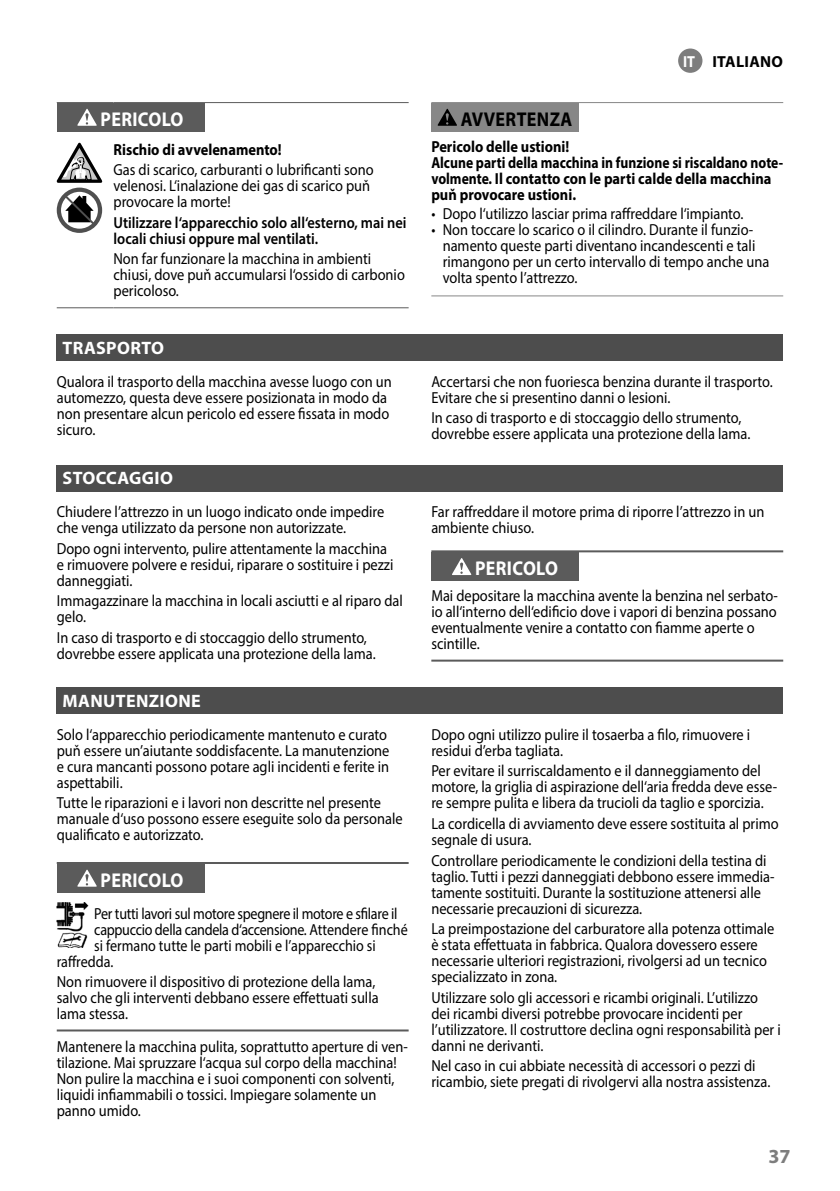
<style>
.page{position:relative;width:840px;height:1191px;background:#fff}
.page>*{position:absolute;margin:0;border:0;box-sizing:border-box;transform-origin:0 0}
.t1{font:700 20px "Myriad Pro";letter-spacing:.02em;color:#fff;scale:.9 1}
.t2{font:700 20px "Myriad Pro";letter-spacing:.02em;color:#000;scale:.9 1}
.t3{font:700 20px "Myriad Pro";color:#7d7d7d}
.t4{font:700 18px "Myriad Pro";letter-spacing:.02em;color:#fff}
.t5{font:16px/16px "Myriad Pro";color:#000;scale:.9 1}
.t6{font:700 16px/16px "Myriad Pro";color:#000;scale:.9 1}
.t7{font:16px "Myriad Pro";letter-spacing:-.02em;color:#000;scale:.88 1}
.t8{font:600 16px/16px "Myriad Pro";color:#000;scale:.9 1}
.t9{font:16px "Myriad Pro";color:#000;scale:.88 1}
.t10{font:700 16px "Myriad Pro";letter-spacing:.02em;color:#000}
.s1{color:#fff}
</style>
<div class="page">
<hr style="left:57px;top:102px;width:56px;height:1px;background:#5b5b5b">
<hr style="left:113px;top:102px;width:295px;height:1px;background:#5b5b5b">
<hr style="left:57px;top:307px;width:56px;height:1px;background:#5b5b5b">
<hr style="left:113px;top:307px;width:295px;height:1px;background:#5b5b5b">
<div style="left:57px;top:103px;width:147px;height:28px;background:#5b5b5b"></div>
<svg style="left:77px;top:109px;width:20px;height:17px"></svg>
<svg style="left:56px;top:143px;width:46px;height:40px"></svg>
<div style="left:57px;top:188px;width:45px;height:45px;background:#4f4f4f;border-radius:50%"></div>
<svg style="left:61px;top:192px;width:37px;height:37px"></svg>
<svg style="left:62px;top:193px;width:35px;height:35px"></svg>
<hr style="left:431px;top:102px;width:351px;height:1px;background:#878787">
<hr style="left:431px;top:295px;width:351px;height:1px;background:#878787">
<div style="left:431px;top:103px;width:147px;height:28px;background:#878787"></div>
<svg style="left:437px;top:109px;width:20px;height:17px"></svg>
<div style="left:57px;top:334px;width:725px;height:27px;background:#4d4d4d"></div>
<div style="left:57px;top:465px;width:725px;height:26px;background:#4d4d4d"></div>
<hr style="left:431px;top:550px;width:351px;height:2px;background:#5b5b5b">
<hr style="left:431px;top:659px;width:351px;height:2px;background:#5b5b5b">
<div style="left:431px;top:552px;width:147px;height:29px;background:#5b5b5b"></div>
<svg style="left:452px;top:558px;width:19px;height:17px"></svg>
<div style="left:57px;top:687px;width:725px;height:27px;background:#4d4d4d"></div>
<hr style="left:57px;top:862px;width:351px;height:2px;background:#5b5b5b">
<hr style="left:57px;top:1029px;width:351px;height:2px;background:#5b5b5b">
<div style="left:57px;top:864px;width:147px;height:28px;background:#5b5b5b"></div>
<svg style="left:77px;top:869px;width:20px;height:17px"></svg>
<img style="left:57px;top:902px;width:32px;height:45px">
<div style="left:677px;top:49px;width:25px;height:24px;background:#7d7d7d;border-radius:50%"></div>
<p class="t1" style="left:100px;top:106px;width:94px">PERICOLO</p>
<p class="t6" style="left:113px;top:141px;width:188px">Rischio di avvelenamento!</p>
<p class="t5" style="left:113px;top:162px;width:290px">Gas di scarico, carburanti o lubrificanti sono velenosi. L‘inalazione dei gas di scarico puň provocare la morte!</p>
<p class="t8" style="left:113px;top:214px;width:327px">Utilizzare l‘apparecchio solo all‘esterno, mai nei locali chiusi oppure mal ventilati.</p>
<p class="t5" style="left:113px;top:251px;width:325px">Non far funzionare la macchina in ambienti chiusi, dove puň accumularsi l‘ossido di carbonio pericoloso.</p>
<p class="t10" style="left:682px;top:51px;width:101px"><span class="s1">IT</span> ITALIANO</p>
<p class="t2" style="left:460px;top:106px;width:125px">AVVERTENZA</p>
<p class="t6" style="left:431px;top:138px;width:392px">Pericolo delle ustioni!<br>Alcune parti della macchina in funzione si riscaldano note&shy;volmente. Il contatto con le parti calde della macchina puň provocare ustioni.</p>
<p class="t5" style="left:431px;top:205px;width:348px">• Dopo l‘utilizzo lasciar prima raffreddare l‘impianto.</p>
<p class="t5" style="left:442px;top:221px;width:364px;text-indent:-11px">• Non toccare lo scarico o il cilindro. Durante il funzio&shy;namento queste parti diventano incandescenti e tali rimangono per un certo intervallo di tempo anche una volta spento l’attrezzo.</p>
<p class="t4" style="left:63px;top:336px;width:103px">TRASPORTO</p>
<p class="t5" style="left:57px;top:373px;width:373px">Qualora il trasporto della macchina avesse luogo con un automezzo, questa deve essere posizionata in modo da non presentare alcun pericolo ed essere fissata in modo sicuro.</p>
<p class="t5" style="left:431px;top:373px;width:380px">Accertarsi che non fuoriesca benzina durante il trasporto.<br>Evitare che si presentino danni o lesioni.</p>
<p class="t5" style="left:431px;top:409px;width:356px">In caso di trasporto e di stoccaggio dello strumento, dovrebbe essere applicata una protezione della lama.</p>
<p class="t4" style="left:63px;top:466px;width:112px">STOCCAGGIO</p>
<p class="t5" style="left:57px;top:504px;width:365px">Chiudere l’attrezzo in un luogo indicato onde impedire che venga utilizzato da persone non autorizzate.</p>
<p class="t5" style="left:57px;top:540px;width:375px">Dopo ogni intervento, pulire attentamente la macchina e rimuovere polvere e residui, riparare o sostituire i pezzi danneggiati.</p>
<p class="t5" style="left:57px;top:593px;width:386px">Immagazzinare la macchina in locali asciutti e al riparo dal gelo.</p>
<p class="t5" style="left:57px;top:629px;width:356px">In caso di trasporto e di stoccaggio dello strumento, dovrebbe essere applicata una protezione della lama.</p>
<p class="t4" style="left:63px;top:689px;width:139px">MANUTENZIONE</p>
<p class="t5" style="left:57px;top:726px;width:371px">Solo l‘apparecchio periodicamente mantenuto e curato puň essere un’aiutante soddisfacente. La manutenzione e cura mancanti possono potare agli incidenti e ferite in aspettabili.</p>
<p class="t5" style="left:57px;top:795px;width:385px">Tutte le riparazioni e i lavori non descritte nel presente manuale d‘uso possono essere eseguite solo da personale qualificato e autorizzato.</p>
<p class="t1" style="left:100px;top:867px;width:94px">PERICOLO</p>
<p class="t7" style="left:94px;top:903px;width:346px">Per tutti lavori sul motore spegnere il motore e sfilare il</p>
<p class="t7" style="left:94px;top:919px;width:357px">cappuccio della candela d‘accensione. Attendere finché</p>
<p class="t9" style="left:94px;top:935px;width:321px">si fermano tutte le parti mobili e l’apparecchio si</p>
<p class="t9" style="left:57px;top:951px;width:66px">raffredda.</p>
<p class="t5" style="left:57px;top:973px;width:359px">Non rimuovere il dispositivo di protezione della lama, salvo che gli interventi debbano essere effettuati sulla lama stessa.</p>
<p class="t5" style="left:57px;top:1038px;width:391px">Mantenere la macchina pulita, soprattutto aperture di ven&shy;tilazione. Mai spruzzare l‘acqua sul corpo della macchina!<br>Non pulire la macchina e i suoi componenti con solventi, liquidi infiammabili o tossici. Impiegare solamente un panno umido.</p>
<p class="t5" style="left:431px;top:504px;width:371px">Far raffreddare il motore prima di riporre l’attrezzo in un ambiente chiuso.</p>
<p class="t1" style="left:475px;top:555px;width:94px">PERICOLO</p>
<p class="t5" style="left:431px;top:587px;width:386px">Mai depositare la macchina avente la benzina nel serbato&shy;io all‘interno dell‘edificio dove i vapori di benzina possano eventualmente venire a contatto con fiamme aperte o scintille.</p>
<p class="t5" style="left:431px;top:726px;width:355px">Dopo ogni utilizzo pulire il tosaerba a filo, rimuovere i residui d’erba tagliata.</p>
<p class="t5" style="left:431px;top:763px;width:385px">Per evitare il surriscaldamento e il danneggiamento del motore, la griglia di aspirazione dell‘aria fredda deve esse&shy;re sempre pulita e libera da trucioli da taglio e sporcizia.</p>
<p class="t5" style="left:431px;top:815px;width:387px">La cordicella di avviamento deve essere sostituita al primo segnale di usura.</p>
<p class="t5" style="left:431px;top:852px;width:383px">Controllare periodicamente le condizioni della testina di taglio. Tutti i pezzi danneggiati debbono essere immedia&shy;tamente sostituiti. Durante la sostituzione attenersi alle necessarie precauzioni di sicurezza.</p>
<p class="t5" style="left:431px;top:920px;width:382px">La preimpostazione del carburatore alla potenza ottimale è stata effettuata in fabbrica. Qualora dovessero essere necessarie ulteriori registrazioni, rivolgersi ad un tecnico specializzato in zona.</p>
<p class="t5" style="left:431px;top:989px;width:389px">Utilizzare solo gli accessori e ricambi originali. L’utilizzo dei ricambi diversi potrebbe provocare incidenti per l’utilizzatore. Il costruttore declina ogni responsabilità per i danni ne derivanti.</p>
<p class="t5" style="left:431px;top:1057px;width:378px">Nel caso in cui abbiate necessità di accessori o pezzi di ricambio, siete pregati di rivolgervi alla nostra assistenza.</p>
<p class="t3" style="left:768px;top:1142px;width:24px">37</p>
</div>
